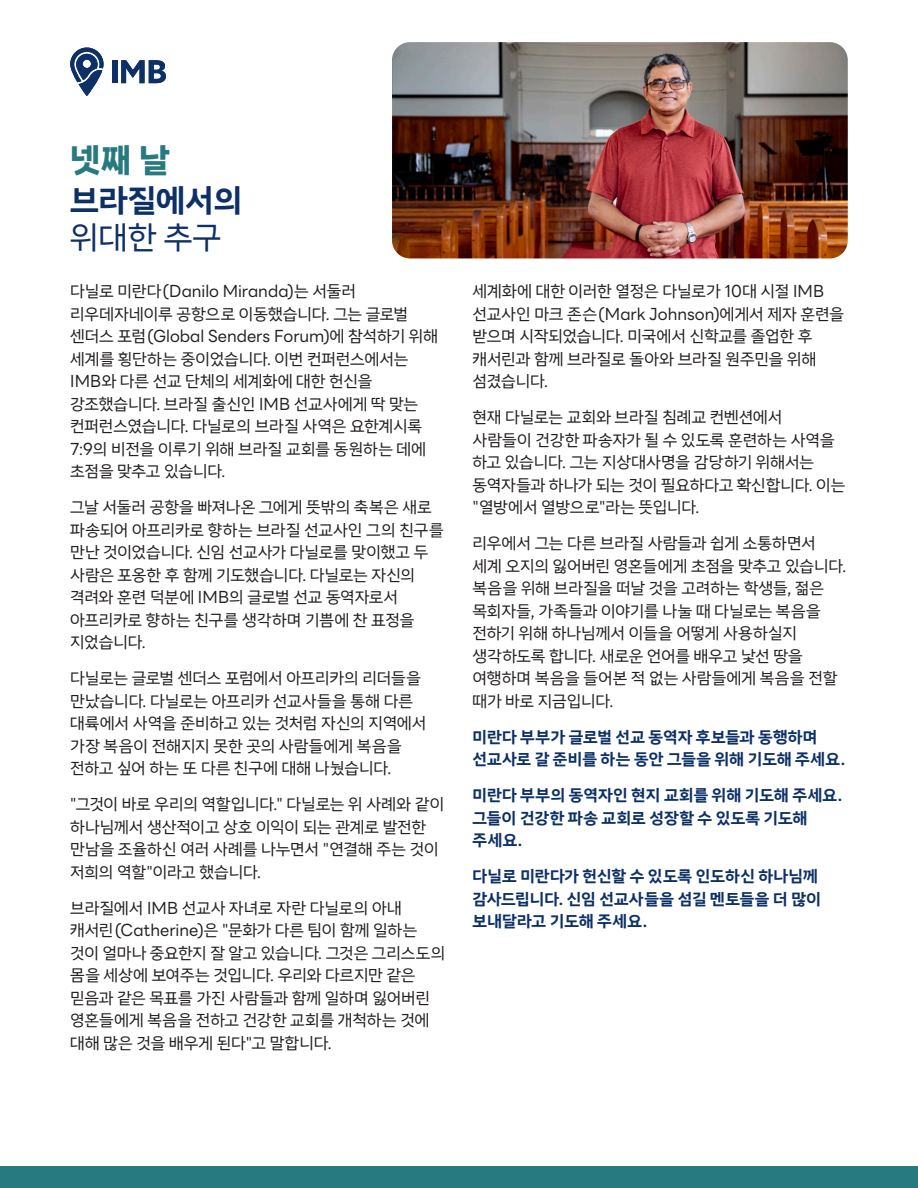
<style>
.page{position:relative;width:918px;height:1188px;background:#fff}
.page>*{position:absolute;margin:0;border:0;box-sizing:border-box;transform-origin:0 0}
.Page_H1{font:700 32.55px "LINE Seed Sans KR";color:#0d3166}
.Page_H1-2{font:32.55px "LINE Seed Sans KR";color:#0d3166}
.Page_Day{font:31.95px "Nanum Square Neo TTF e Hv";color:#277a7f}
.body{font:16.5px/22.5px "LINE Seed Sans KR";letter-spacing:-.005em;color:#231f20}
.prayer{font:700 16.5px/22.5px "LINE Seed Sans KR";letter-spacing:.01em;color:#0d3166}
</style>
<div class="page">
<div style="left:112px;top:60px;width:5px;height:23px;background:#0d3166"></div>
<svg style="left:121px;top:60px;width:45px;height:23px"></svg>
<svg style="left:70px;top:48px;width:34px;height:48px"></svg>
<img style="left:392px;top:42px;width:456px;height:216px">
<div style="left:0;top:1166px;width:918px;height:22px;background:#277a7f"></div>
<p class="Page_Day" style="left:70px;top:143px;width:101px">넷째 날</p>
<p class="Page_H1" style="left:70px;top:185px;width:174px">브라질에서의</p>
<p class="Page_H1-2" style="left:70px;top:222px;width:152px">위대한 추구</p>
<p class="body" style="left:70px;top:281px;width:369px">다닐로 미란다 (Danilo Miranda)는 서둘러 리우데자네이루 공항으로 이동했습니다. 그는 글로벌 센더스 포럼 (Global Senders Forum)에 참석하기 위해 세계를 횡단하는 중이었습니다. 이번 컨퍼런스에서는<br>IMB와 다른 선교 단체의 세계화에 대한 헌신을 강조했습니다. 브라질 출신인 IMB 선교사에게 딱 맞는 컨퍼런스였습니다. 다닐로의 브라질 사역은 요한계시록<br>7:9의 비전을 이루기 위해 브라질 교회를 동원하는 데에 초점을 맞추고 있습니다.</p>
<p class="body" style="left:70px;top:497px;width:375px">그날 서둘러 공항을 빠져나온 그에게 뜻밖의 축복은 새로 파송되어 아프리카로 향하는 브라질 선교사인 그의 친구를 만난 것이었습니다. 신임 선교사가 다닐로를 맞이했고 두 사람은 포옹한 후 함께 기도했습니다. 다닐로는 자신의 격려와 훈련 덕분에 IMB의 글로벌 선교 동역자로서 아프리카로 향하는 친구를 생각하며 기쁨에 찬 표정을 지었습니다.</p>
<p class="body" style="left:70px;top:668px;width:358px">다닐로는 글로벌 센더스 포럼에서 아프리카의 리더들을 만났습니다. 다닐로는 아프리카 선교사들을 통해 다른 대륙에서 사역을 준비하고 있는 것처럼 자신의 지역에서 가장 복음이 전해지지 못한 곳의 사람들에게 복음을 전하고 싶어 하는 또 다른 친구에 대해 나눴습니다.</p>
<p class="body" style="left:70px;top:794px;width:376px">"그것이 바로 우리의 역할입니다." 다닐로는 위 사례와 같이 하나님께서 생산적이고 상호 이익이 되는 관계로 발전한 만남을 조율하신 여러 사례를 나누면서 "연결해 주는 것이 저희의 역할"이라고 했습니다.</p>
<p class="body" style="left:70px;top:898px;width:377px">브라질에서 IMB 선교사 자녀로 자란 다닐로의 아내 캐서린 (Catherine)은 "문화가 다른 팀이 함께 일하는 것이 얼마나 중요한지 잘 알고 있습니다. 그것은 그리스도의 몸을 세상에 보여주는 것입니다. 우리와 다르지만 같은 믿음과 같은 목표를 가진 사람들과 함께 일하며 잃어버린 영혼들에게 복음을 전하고 건강한 교회를 개척하는 것에 대해 많은 것을 배우게 된다"고 말합니다.</p>
<p class="body" style="left:472px;top:281px;width:373px">세계화에 대한 이러한 열정은 다닐로가 10대 시절 IMB 선교사인 마크 존슨 (Mark Johnson)에게서 제자 훈련을 받으며 시작되었습니다. 미국에서 신학교를 졸업한 후 캐서린과 함께 브라질로 돌아와 브라질 원주민을 위해 섬겼습니다.</p>
<p class="body" style="left:472px;top:407px;width:374px">현재 다닐로는 교회와 브라질 침례교 컨벤션에서 사람들이 건강한 파송자가 될 수 있도록 훈련하는 사역을 하고 있습니다. 그는 지상대사명을 감당하기 위해서는 동역자들과 하나가 되는 것이 필요하다고 확신합니다. 이는 "열방에서 열방으로"라는 뜻입니다.</p>
<p class="body" style="left:472px;top:533px;width:375px">리우에서 그는 다른 브라질 사람들과 쉽게 소통하면서 세계 오지의 잃어버린 영혼들에게 초점을 맞추고 있습니다. 복음을 위해 브라질을 떠날 것을 고려하는 학생들, 젊은 목회자들, 가족들과 이야기를 나눌 때 다닐로는 복음을 전하기 위해 하나님께서 이들을 어떻게 사용하실지 생각하도록 합니다. 새로운 언어를 배우고 낯선 땅을 여행하며 복음을 들어본 적 없는 사람들에게 복음을 전할 때가 바로 지금입니다.</p>
<p class="prayer" style="left:472px;top:727px;width:374px">미란다 부부가 글로벌 선교 동역자 후보들과 동행하며 선교사로 갈 준비를 하는 동안 그들을 위해 기도해 주세요.</p>
<p class="prayer" style="left:472px;top:785px;width:371px">미란다 부부의 동역자인 현지 교회를 위해 기도해 주세요. 그들이 건강한 파송 교회로 성장할 수 있도록 기도해 주세요.</p>
<p class="prayer" style="left:472px;top:866px;width:350px">다닐로 미란다가 헌신할 수 있도록 인도하신 하나님께 감사드립니다. 신임 선교사들을 섬길 멘토들을 더 많이 보내달라고 기도해 주세요.</p>
</div>
